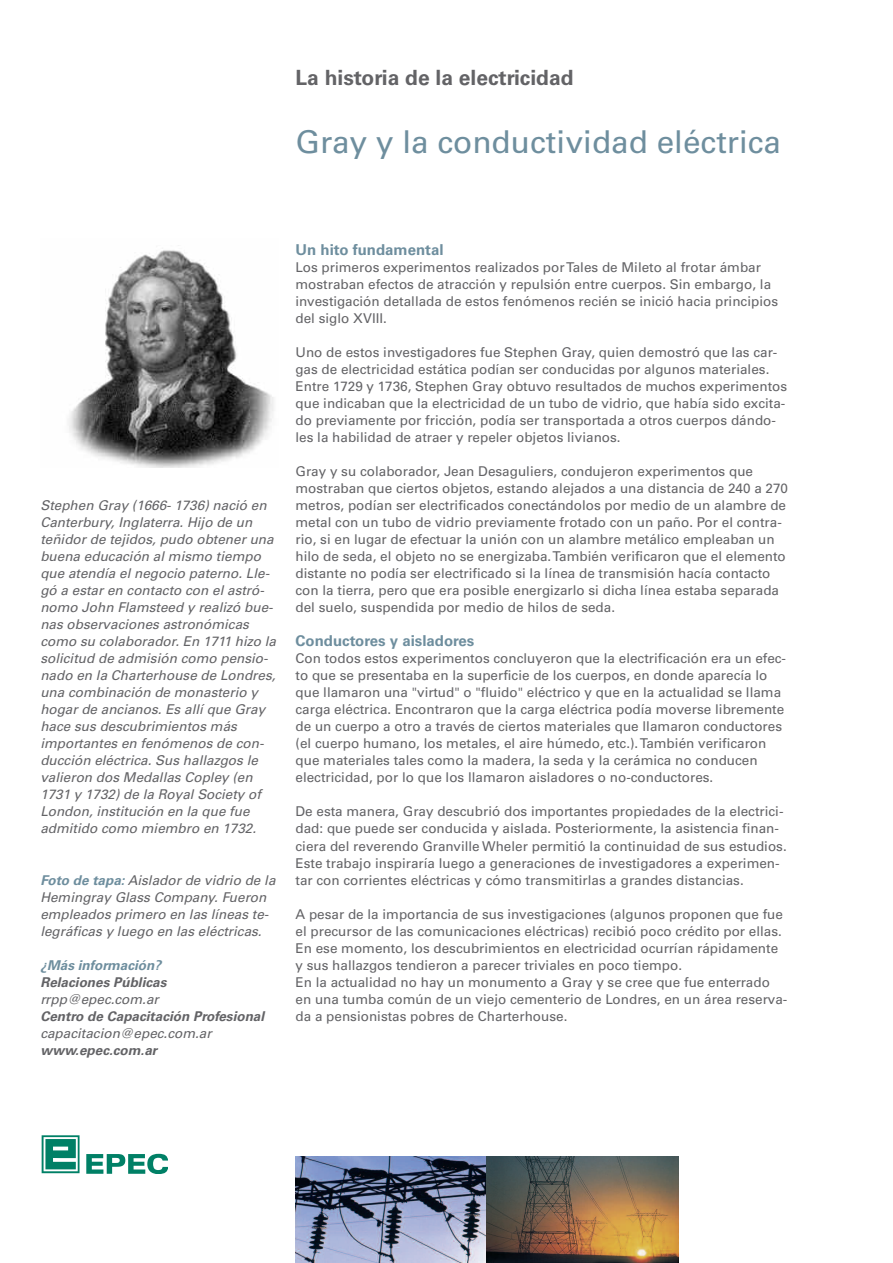
<style>
.page{position:relative;width:893px;height:1263px;background:#fff}
.page>*{position:absolute;margin:0;border:0;box-sizing:border-box;transform-origin:0 0}
.t1{font:31.5px "Univers";color:#6e8e9e}
.t2{font:700 21px "Univers";color:#636366}
.t3{font:700 15px "Univers";color:#6e8e9e}
.t4{font:13.5px/17px "Univers";color:#636366}
.t5{font:italic 13.5px/17px "Univers";color:#636366}
.t6{font:italic 700 13.5px "Univers";color:#636366}
.t7{font:italic 700 13.5px "Univers";color:#6e8e9e}
.s1{font-weight:700;color:#6e8e9e}
</style>
<div class="page">
<svg style="left:42px;top:1135px;width:38px;height:38px"></svg>
<svg style="left:86px;top:1154px;width:82px;height:19px"></svg>
<img style="left:296px;top:1157px;width:191px;height:106px">
<img style="left:487px;top:1157px;width:191px;height:106px">
<img style="left:68px;top:250px;width:206px;height:218px">
<h2 class="t2" style="left:296px;top:70px;width:280px">La historia de la electricidad</h2>
<h1 class="t1" style="left:296px;top:130px;width:487px">Gray y la conductividad eléctrica</h1>
<p class="t5" style="left:40px;top:498px;width:237px">Stephen Gray (1666- 1736) nació en Canterbury, Inglaterra. Hijo de un teñidor de tejidos, pudo obtener una buena educación al mismo tiempo que atendía el negocio paterno. Lle&shy;gó a estar en contacto con el astró&shy;nomo John Flamsteed y realizó bue&shy;nas observaciones astronómicas como su colaborador. En 1711 hizo la solicitud de admisión como pensio&shy;nado en la Charterhouse de Londres, una combinación de monasterio y hogar de ancianos. Es allí que Gray hace sus descubrimientos más importantes en fenómenos de con&shy;ducción eléctrica. Sus hallazgos le valieron dos Medallas Copley (en 1731 y 1732) de la Royal Society of London, institución en la que fue admitido como miembro en 1732.</p>
<p class="t5" style="left:40px;top:872px;width:237px"><span class="s1">Foto de tapa:</span> Aislador de vidrio de la Hemingray Glass Company. Fueron empleados primero en las líneas te&shy;legráficas y luego en las eléctricas.</p>
<p class="t7" style="left:40px;top:960px;width:122px">¿Más información?</p>
<p class="t6" style="left:40px;top:977px;width:128px">Relaciones Públicas</p>
<p class="t5" style="left:40px;top:991px;width:120px">rrpp@epec.com.ar</p>
<p class="t6" style="left:40px;top:1011px;width:225px">Centro de Capacitación Profesional</p>
<p class="t5" style="left:40px;top:1025px;width:173px">capacitacion@epec.com.ar</p>
<p class="t6" style="left:40px;top:1045px;width:118px">www.epec.com.ar</p>
<p class="t3" style="left:296px;top:244px;width:150px">Un hito fundamental</p>
<p class="t4" style="left:296px;top:260px;width:484px">Los primeros experimentos realizados por Tales de Mileto al frotar ámbar mostraban efectos de atracción y repulsión entre cuerpos. Sin embargo, la investigación detallada de estos fenómenos recién se inició hacia principios del siglo XVIII.</p>
<p class="t4" style="left:296px;top:345px;width:493px">Uno de estos investigadores fue Stephen Gray, quien demostró que las car&shy;gas de electricidad estática podían ser conducidas por algunos materiales.<br>Entre 1729 y 1736, Stephen Gray obtuvo resultados de muchos experimentos que indicaban que la electricidad de un tubo de vidrio, que había sido excita&shy;do previamente por fricción, podía ser transportada a otros cuerpos dándo&shy;les la habilidad de atraer y repeler objetos livianos.</p>
<p class="t4" style="left:296px;top:464px;width:494px">Gray y su colaborador, Jean Desaguliers, condujeron experimentos que mostraban que ciertos objetos, estando alejados a una distancia de 240 a 270 metros, podían ser electrificados conectándolos por medio de un alambre de metal con un tubo de vidrio previamente frotado con un paño. Por el contra&shy;rio, si en lugar de efectuar la unión con un alambre metálico empleaban un hilo de seda, el objeto no se energizaba. También verificaron que el elemento distante no podía ser electrificado si la línea de transmisión hacía contacto con la tierra, pero que era posible energizarlo si dicha línea estaba separada del suelo, suspendida por medio de hilos de seda.</p>
<p class="t3" style="left:296px;top:635px;width:180px">Conductores y aisladores</p>
<p class="t4" style="left:296px;top:651px;width:492px">Con todos estos experimentos concluyeron que la electrificación era un efec&shy;to que se presentaba en la superficie de los cuerpos, en donde aparecía lo que llamaron una "virtud" o "fluido" eléctrico y que en la actualidad se llama carga eléctrica. Encontraron que la carga eléctrica podía moverse libremente de un cuerpo a otro a través de ciertos materiales que llamaron conductores (el cuerpo humano, los metales, el aire húmedo, etc.). También verificaron que materiales tales como la madera, la seda y la cerámica no conducen electricidad, por lo que los llamaron aisladores o no-conductores.</p>
<p class="t4" style="left:296px;top:804px;width:493px">De esta manera, Gray descubrió dos importantes propiedades de la electrici&shy;dad: que puede ser conducida y aislada. Posteriormente, la asistencia finan&shy;ciera del reverendo Granville Wheler permitió la continuidad de sus estudios.<br>Este trabajo inspiraría luego a generaciones de investigadores a experimen&shy;tar con corrientes eléctricas y cómo transmitirlas a grandes distancias.</p>
<p class="t4" style="left:296px;top:906px;width:493px">A pesar de la importancia de sus investigaciones (algunos proponen que fue el precursor de las comunicaciones eléctricas) recibió poco crédito por ellas.<br>En ese momento, los descubrimientos en electricidad ocurrían rápidamente y sus hallazgos tendieron a parecer triviales en poco tiempo.<br>En la actualidad no hay un monumento a Gray y se cree que fue enterrado en una tumba común de un viejo cementerio de Londres, en un área reserva&shy;da a pensionistas pobres de Charterhouse.</p>
</div>
